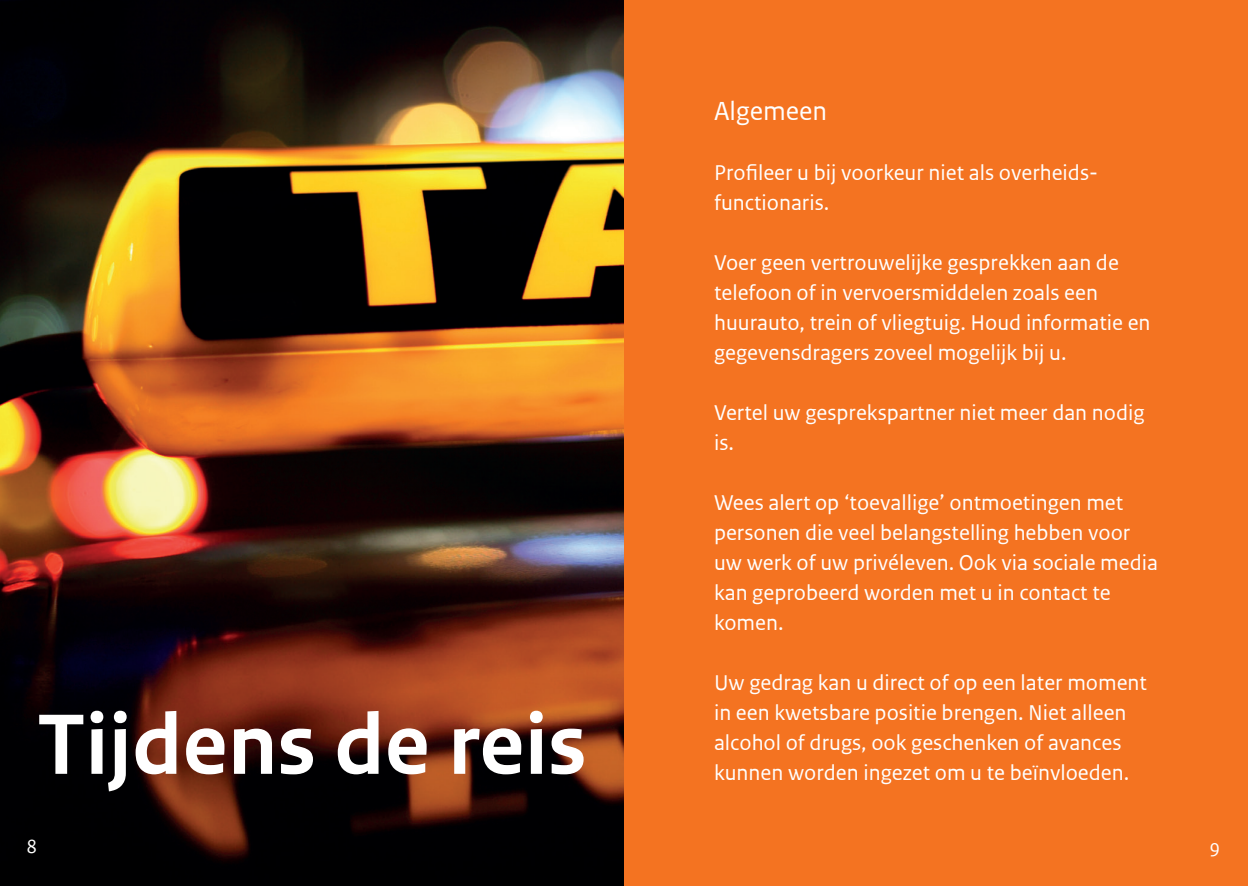
<style>
.page{position:relative;width:1248px;height:886px;background:#fff}
.page>*{position:absolute;margin:0;border:0;box-sizing:border-box;transform-origin:0 0}
.t1{font:700 90px "Rijksoverheid Sans Text TT";color:#fff}
.t2{font:27.5px "Rijksoverheid Sans Text TT";color:#fff}
.t3{font:22.5px/30px "Rijksoverheid Sans Text TT";color:#fff}
.t4{font:20px "Rijksoverheid Sans Text TT";color:#fff}
</style>
<div class="page">
<div style="left:624px;top:0;width:623px;height:886px;background:#f47321"></div>
<img style="left:0;top:0;width:624px;height:886px">
<p class="t2" style="left:714px;top:95px;width:114px">Algemeen</p>
<p class="t3" style="left:714px;top:158px;width:385px">Profileer u bij voorkeur niet als overheids&shy;functionaris.</p>
<p class="t3" style="left:714px;top:248px;width:438px">Voer geen vertrouwelijke gesprekken aan de telefoon of in vervoersmiddelen zoals een huurauto, trein of vliegtuig. Houd informatie en gegevensdragers zoveel mogelijk bij u.</p>
<p class="t3" style="left:714px;top:398px;width:432px">Vertel uw gesprekspartner niet meer dan nodig is.</p>
<h1 class="t1" style="left:37px;top:693px;width:551px">Tijdens de reis</h1>
<p class="t3" style="left:714px;top:488px;width:445px">Wees alert op ‘toevallige’ ontmoetingen met personen die veel belangstelling hebben voor uw werk of uw privéleven. Ook via sociale media kan geprobeerd worden met u in contact te komen.</p>
<p class="t3" style="left:714px;top:668px;width:434px">Uw gedrag kan u direct of op een later moment in een kwetsbare positie brengen. Niet alleen alcohol of drugs, ook geschenken of avances</p>
<p class="t3" style="left:714px;top:758px;width:416px">kunnen worden ingezet om u te beïnvloeden.</p>
<p class="t4" style="left:27px;top:834px;width:12px">8</p>
<p class="t4" style="left:1209px;top:834px;width:12px">9</p>
</div>
